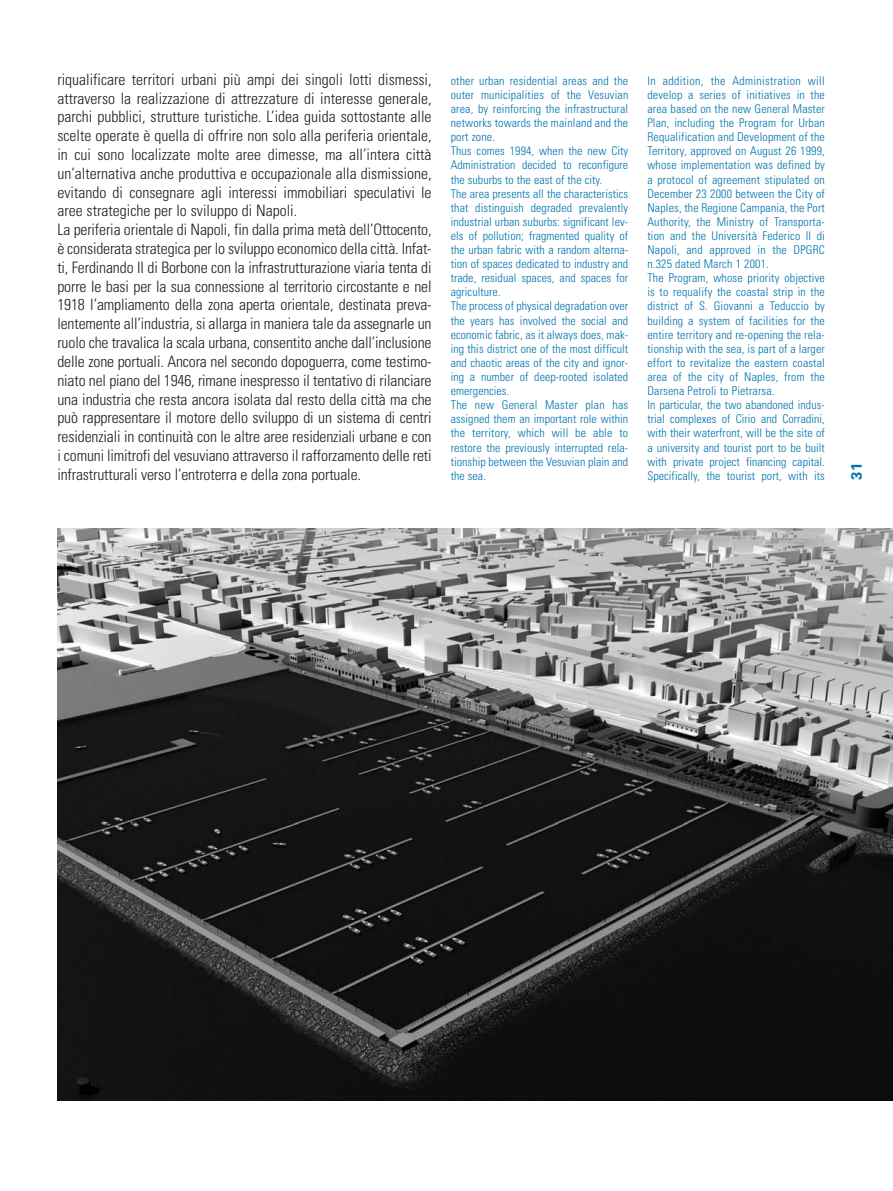
<style>
.page{position:relative;width:893px;height:1191px;background:#fff}
.page>*{position:absolute;margin:0;border:0;box-sizing:border-box;transform-origin:0 0}
.t1{font:300 condensed 15.75px/18.8px "Univers";letter-spacing:-.01em;color:#231f20}
.t2{font:700 15px "Univers";color:#0073ae}
.t3{font:300 condensed 12px/14.1px "Univers";letter-spacing:.015em;color:#0073ae}
</style>
<div class="page">
<img style="left:57px;top:528px;width:836px;height:572px">
<p class="t1" style="left:57px;top:71px;width:376px">riqualificare territori urbani più ampi dei singoli lotti dismessi, attraverso la realizzazione di attrezzature di interesse generale, parchi pubblici, strutture turistiche. L’idea guida sottostante alle scelte operate è quella di offrire non solo alla periferia orientale, in cui sono localizzate molte aree dimesse, ma all’intera città un’alternativa anche produttiva e occupazionale alla dismissione, evitando di consegnare agli interessi immobiliari speculativi le aree strategiche per lo sviluppo di Napoli.<br>La periferia orientale di Napoli, fin dalla prima metà dell’Ottocento, è considerata strategica per lo sviluppo economico della città. Infat&shy;ti, Ferdinando II di Borbone con la infrastrutturazione viaria tenta di porre le basi per la sua connessione al territorio circostante e nel 1918 l’ampliamento della zona aperta orientale, destinata preva&shy;lentemente all’industria, si allarga in maniera tale da assegnarle un ruolo che travalica la scala urbana, consentito anche dall’inclusione delle zone portuali. Ancora nel secondo dopoguerra, come testimo&shy;niato nel piano del 1946, rimane inespresso il tentativo di rilanciare una industria che resta ancora isolata dal resto della città ma che può rappresentare il motore dello sviluppo di un sistema di centri residenziali in continuità con le altre aree residenziali urbane e con i comuni limitrofi del vesuviano attraverso il rafforzamento delle reti infrastrutturali verso l’entroterra e della zona portuale.</p>
<p class="t3" style="left:451px;top:75px;width:179px">other urban residential areas and the outer municipalities of the Vesuvian area, by reinforcing the infrastructural networks towards the mainland and the port zone.<br>Thus comes 1994, when the new City Administration decided to reconfigure the suburbs to the east of the city.<br>The area presents all the characteristics that distinguish degraded prevalently industrial urban suburbs: significant lev&shy;els of pollution; fragmented quality of the urban fabric with a random alterna&shy;tion of spaces dedicated to industry and trade, residual spaces, and spaces for agriculture.<br>The process of physical degradation over the years has involved the social and economic fabric, as it always does, mak&shy;ing this district one of the most difficult and chaotic areas of the city and ignor&shy;ing a number of deep-rooted isolated emergencies.<br>The new General Master plan has assigned them an important role within the territory, which will be able to restore the previously interrupted rela&shy;tionship between the Vesuvian plain and the sea.</p>
<p class="t3" style="left:647px;top:75px;width:179px">In addition, the Administration will develop a series of initiatives in the area based on the new General Master Plan, including the Program for Urban Requalification and Development of the Territory, approved on August 26 1999, whose implementation was defined by a protocol of agreement stipulated on December 23 2000 between the City of Naples, the Regione Campania, the Port Authority, the Ministry of Transporta&shy;tion and the Università Federico II di Napoli, and approved in the DPGRC n.325 dated March 1 2001.<br>The Program, whose priority objective is to requalify the coastal strip in the district of S. Giovanni a Teduccio by building a system of facilities for the entire territory and re-opening the rela&shy;tionship with the sea, is part of a larger effort to revitalize the eastern coastal area of the city of Naples, from the Darsena Petroli to Pietrarsa.<br>In particular, the two abandoned indus&shy;trial complexes of Cirio and Corradini, with their waterfront, will be the site of a university and tourist port to be built with private project financing capital.<br>Specifically, the tourist port, with its</p>
<p class="t2" style="left:851px;top:480px;width:19px;rotate:-90deg">31</p>
</div>
